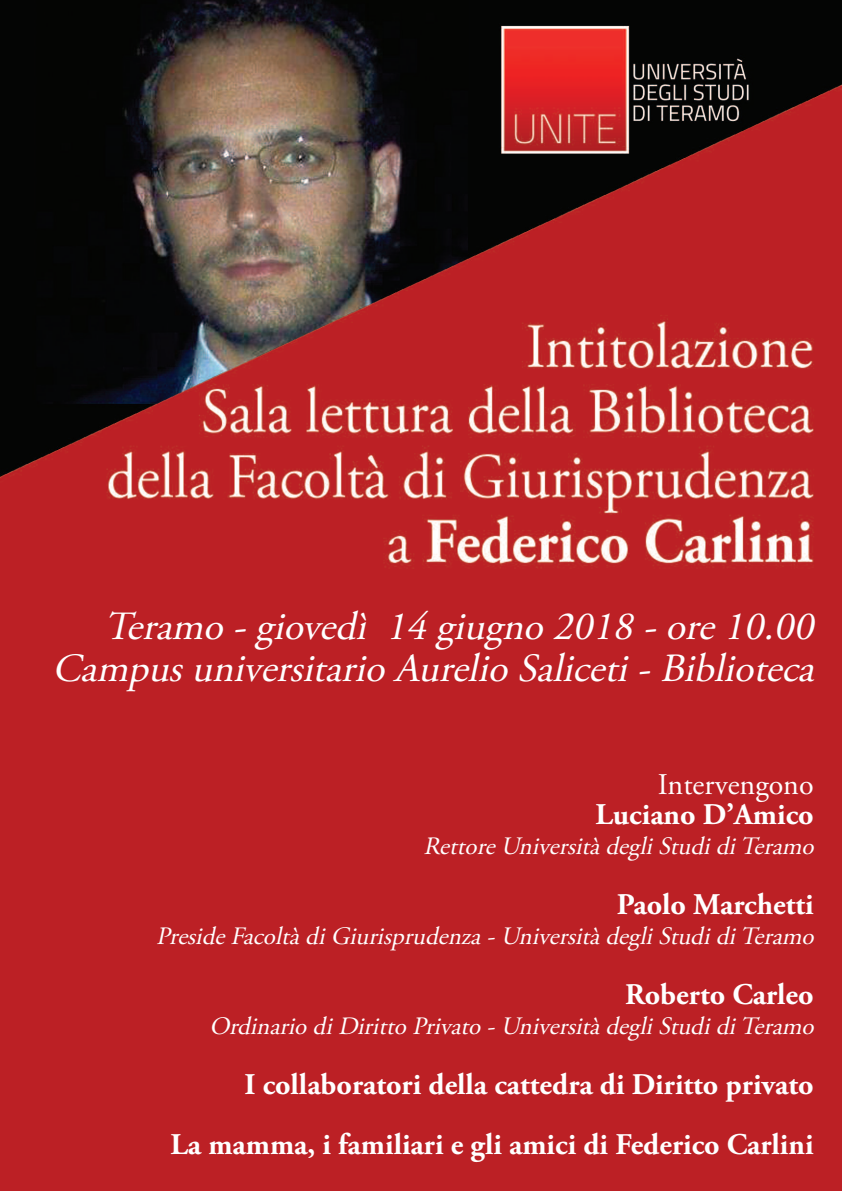
<style>
.page{position:relative;width:842px;height:1191px;background:#fff}
.page>*{position:absolute;margin:0;border:0;box-sizing:border-box;transform-origin:0 0}
.t1{font:italic 40px/42px "Adobe Garamond Pro";color:#fff;text-align:right}
.t2{font:700 30px/60px "Adobe Garamond Pro";color:#fff;text-align:right}
.t3{font:30px "Adobe Garamond Pro";color:#fff}
.t4{font:italic 25px "Adobe Garamond Pro";color:#fff}
</style>
<div class="page">
<img style="left:0;top:0;width:842px;height:1191px">
<h1 class="t1" style="left:52px;top:608px;width:771px">Teramo - giovedì 14 giugno 2018 - ore 10.00<br>Campus universitario Aurelio Saliceti - Biblioteca</h1>
<p class="t3" style="left:658px;top:773px;width:157px">Intervengono</p>
<p class="t2" style="left:596px;top:787px;width:220px">Luciano D’Amico</p>
<p class="t4" style="left:423px;top:836px;width:397px">Rettore Università degli Studi di Teramo</p>
<p class="t2" style="left:617px;top:877px;width:198px">Paolo Marchetti</p>
<p class="t4" style="left:156px;top:926px;width:664px">Preside Facoltà di Giurisprudenza - Università degli Studi di Teramo</p>
<p class="t2" style="left:625px;top:967px;width:190px">Roberto Carleo</p>
<p class="t4" style="left:209px;top:1016px;width:611px">Ordinario di Diritto Privato - Università degli Studi di Teramo</p>
<p class="t2" style="left:170px;top:1057px;width:645px">I collaboratori della cattedra di Diritto privato<br>La mamma, i familiari e gli amici di Federico Carlini</p>
</div>
